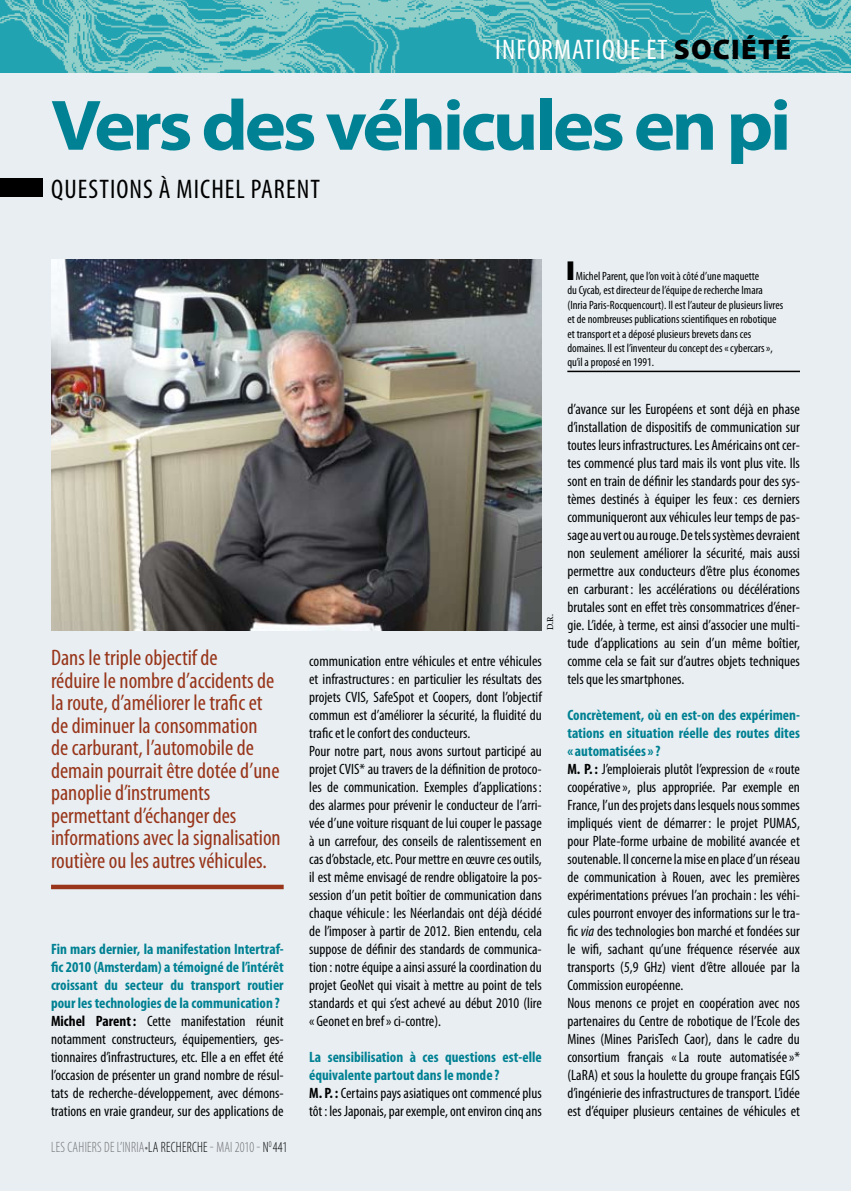
<style>
.page{position:relative;width:851px;height:1191px;background:#fff}
.page>*{position:absolute;margin:0;border:0;box-sizing:border-box;transform-origin:0 0}
.t1{font:700 72px "Myriad Pro";letter-spacing:-.045em;color:#008294;scale:1.09 1}
.t2{font:condensed 28.5px "Myriad Pro";color:#fff}
.t3{font:900 28.5px "Myriad Pro";letter-spacing:.04em;color:#000}
.t4{font:condensed 27px "Myriad Pro";letter-spacing:.04em;color:#000}
.t5{font:condensed 22.5px/22.5px "Myriad Pro";color:#98351a}
.t6{font:condensed 15px/18px "Myriad Pro";color:#000}
.t7{font:300 condensed 15px "Myriad Pro";letter-spacing:.02em;color:#707173;scale:.9 1}
.t8{font:condensed 12px/14.4px "Myriad Pro";color:#000}
.t9{font:9px "Proforma";color:#000}
.s1{font-weight:400;font-stretch:condensed;color:#fff}
.s2{font-weight:700;color:#008193}
.s3{font-weight:700}
.s4{color:#000}
.s5{font-style:italic}
</style>
<div class="page">
<div style="left:0;top:0;width:850px;height:1191px;background:#e8eef2"></div>
<div style="left:0;top:178px;width:43px;height:18px;background:#000"></div>
<div style="left:51px;top:884px;width:232px;height:5px;background:#98351a"></div>
<hr style="left:567px;top:371px;width:232px;height:1px;background:#000">
<img style="left:0;top:0;width:850px;height:72px">
<img style="left:51px;top:259px;width:490px;height:371px">
<h2 class="t2" style="left:495px;top:32px;width:46px">INFORMATIQUE</h2>
<h2 class="t3" style="left:646px;top:30px;width:146px"><span class="s1">ET</span> SOCIÉTÉ</h2>
<h1 class="t1" style="left:51px;top:78px;width:680px">Vers des véhicules en pi</h1>
<h3 class="t4" style="left:51px;top:173px;width:270px">questions à michel parent</h3>
<p class="t5" style="left:51px;top:646px;width:231px">Dans le triple objectif de<br>réduire le nombre d’accidents de la route, d’améliorer le trafic et de diminuer la consommation<br>de carburant, l’automobile de demain pourrait être dotée d’une panoplie d’instruments permettant d’échanger des informations avec la signalisation routière ou les autres véhicules.</p>
<p class="t6" style="left:51px;top:940px;width:234px"><span class="s2">Fin mars dernier, la manifestation Intertraf&shy;fic 2010 (Amsterdam) a témoigné de l’intérêt croissant du secteur du transport routier pour les technologies de la communication ?<br></span><span class="s3">Michel Parent:</span> Cette manifestation réunit notamment constructeurs, équipementiers, ges&shy;tionnaires d’infrastructures, etc. Elle a en effet été l’occasion de présenter un grand nombre de résul&shy;tats de recherche-développement, avec démons&shy;trations en vraie grandeur, sur des applications de</p>
<p class="t7" style="left:51px;top:1138px;width:264px">LES CAHIERS DE L’INRIA•<span class="s4">LA RECHERCHE</span> - MAI 2010- <span class="s4">N</span><sup>0</sup><span class="s4">441</span></p>
<p class="t9" style="left:544px;top:630px;width:17px;rotate:-90deg">D.R.</p>
<p class="t6" style="left:309px;top:652px;width:234px">communication entre véhicules et entre véhicules et infrastructures: en particulier les résultats des projets CVIS, SafeSpot et Coopers, dont l’objectif commun est d’améliorer la sécurité, la fluidité du trafic et le confort des conducteurs.<br>Pour notre part, nous avons surtout participé au projet CVIS* au travers de la définition de protoco&shy;les de communication. Exemples d’applications: des alarmes pour prévenir le conducteur de l’arri&shy;vée d’une voiture risquant de lui couper le passage à un carrefour, des conseils de ralentissement en cas d’obstacle, etc. Pour mettre en œuvre ces outils, il est même envisagé de rendre obligatoire la pos&shy;session d’un petit boîtier de communication dans chaque véhicule: les Néerlandais ont déjà décidé de l’imposer à partir de 2012. Bien entendu, cela suppose de définir des standards de communica&shy;tion : notre équipe a ainsi assuré la coordination du projet GeoNet qui visait à mettre au point de tels standards et qui s’est achevé au début 2010 (lire « Geonet en bref» ci-contre).</p>
<p class="t6" style="left:309px;top:1048px;width:234px"><span class="s2">La sensibilisation à ces questions est-elle équivalente partout dans le monde ?<br></span><span class="s3">M. P. :</span> Certains pays asiatiques ont commencé plus tôt: les Japonais, par exemple, ont environ cinq ans</p>
<p class="t8" style="left:567px;top:269px;width:217px">■ Michel Parent, que l’on voit à côté d’une maquette<br>du Cycab, est directeur de l’équipe de recherche Imara (Inria Paris-Rocquencourt). Il est l’auteur de plusieurs livres et de nombreuses publications scientifiques en robotique et transport et a déposé plusieurs brevets dans ces domaines. Il est l’inventeur du concept des «cybercars», qu’il a proposé en 1991.</p>
<p class="t6" style="left:567px;top:400px;width:234px;text-align:justify">d’avance sur les Européens et sont déjà en phase d’installation de dispositifs de communication sur toutes leurs infrastructures. Les Américains ont cer&shy;tes commencé plus tard mais ils vont plus vite. Ils sont en train de définir les standards pour des sys&shy;tèmes destinés à équiper les feux: ces derniers communiqueront aux véhicules leur temps de pas&shy;sage au vert ou au rouge. De tels systèmes devraient non seulement améliorer la sécurité, mais aussi permettre aux conducteurs d’être plus économes en carburant: les accélérations ou décélérations brutales sont en effet très consommatrices d’éner&shy;gie. L’idée, à terme, est ainsi d’associer une multi&shy;tude d’applications au sein d’un même boîtier, comme cela se fait sur d’autres objets techniques tels que les smartphones.</p>
<p class="t6" style="left:567px;top:706px;width:234px"><span class="s2">Concrètement, où en est-on des expérimen&shy;tations en situation réelle des routes dites « automatisées»?<br></span><span class="s3">M. P. :</span> J’emploierais plutôt l’expression de «route coopérative», plus appropriée. Par exemple en France, l’un des projets dans lesquels nous sommes impliqués vient de démarrer : le projet PUMAS</p>
<p class="t6" style="left:567px;top:814px;width:234px;text-indent:230px">, pour Plate-forme urbaine de mobilité avancée et soutenable. Il concerne la mise en place d’un réseau de communication à Rouen, avec les premières expérimentations prévues l’an prochain : les véhi&shy;cules pourront envoyer des informations sur le tra&shy;fic <span class="s5">via</span> des technologies bon marché et fondées sur le wifi, sachant qu’une fréquence réservée aux transports (5,9 GHz) vient d’être allouée par la Commission européenne.<br>Nous menons ce projet en coopération avec nos partenaires du Centre de robotique de l’Ecole des Mines (Mines ParisTech Caor), dans le cadre du consortium français « La route automatisée»* (LaRA) et sous la houlette du groupe français EGIS d’ingénierie des infrastructures de transport. L’idée est d’équiper plusieurs centaines de véhicules et</p>
</div>
